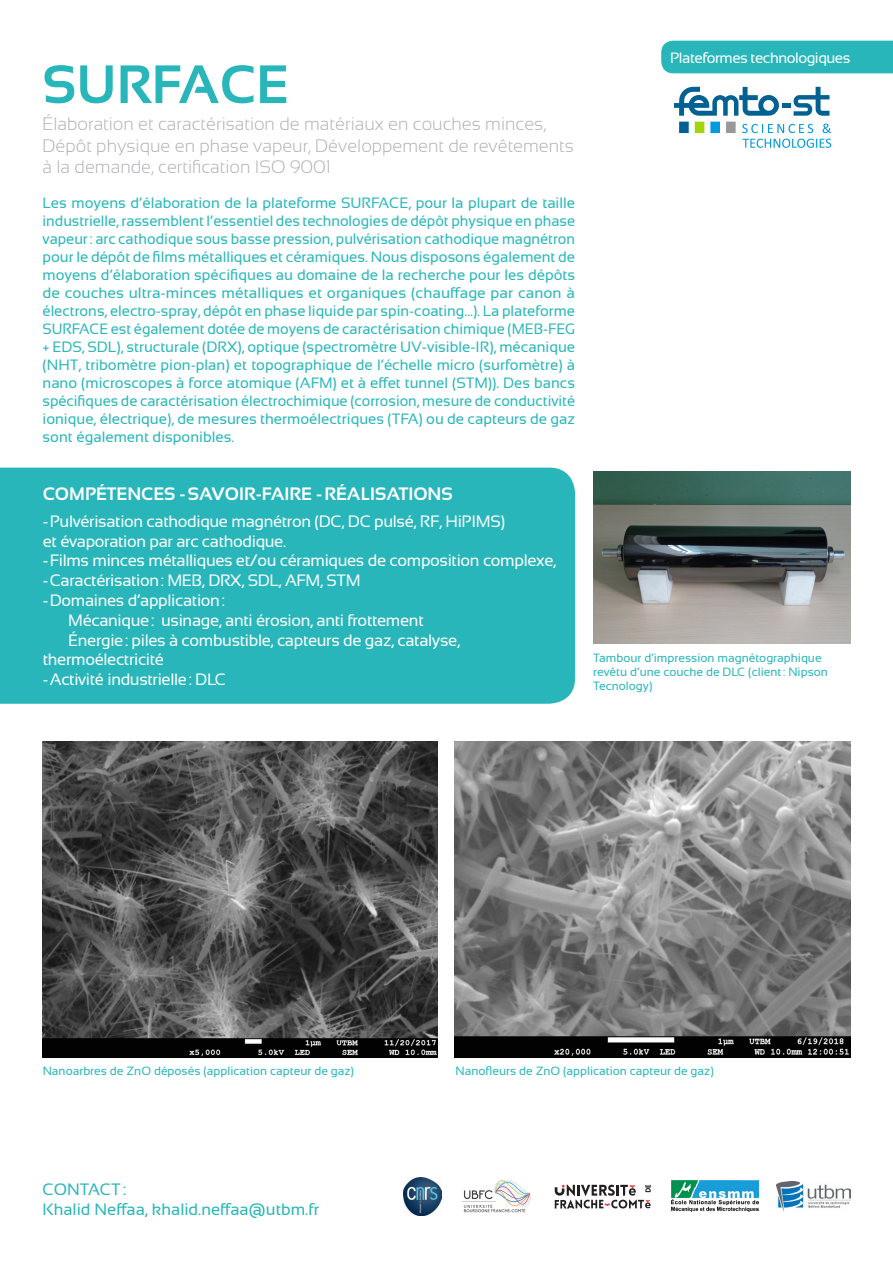
<style>
.page{position:relative;width:893px;height:1263px;background:#fff}
.page>*{position:absolute;margin:0;border:0;box-sizing:border-box;transform-origin:0 0}
.TEXTE_JUSTIFIÉ{font:700 54px "Sansation";color:#28b6ba}
.sous-titre{font:300 18px/21.6px "Sansation";color:#adafb2}
.H3-blanc{font:700 18px "Sansation";color:#fff}
.compétences-blanc{font:16.5px/19.8px "Sansation";letter-spacing:-.02em;color:#fff}
.TEXTE_JUSTIFIÉ-2{font:16.5px "Sansation";color:#28b6ba}
.TEXTE_JUSTIFIÉ-3{font:15px/18px "Sansation";color:#28b6ba;text-align:justify}
.compétences-bleu{font:15px "Sansation";letter-spacing:-.03em;color:#fff}
.note{font:12px/14.4px "Sansation";color:#28b6ba}
</style>
<div class="page">
<div style="left:679px;top:122px;width:10px;height:11px;background:#006192"></div>
<div style="left:695px;top:122px;width:9px;height:11px;background:#a2d40a"></div>
<div style="left:710px;top:122px;width:10px;height:11px;background:#009bde"></div>
<div style="left:726px;top:122px;width:10px;height:11px;background:#99989b"></div>
<svg style="left:794px;top:87px;width:35px;height:29px"></svg>
<svg style="left:674px;top:87px;width:105px;height:29px"></svg>
<div style="left:782px;top:103px;width:8px;height:5px;background:#006192"></div>
<svg style="left:742px;top:139px;width:89px;height:9px"></svg>
<svg style="left:742px;top:124px;width:71px;height:9px"></svg>
<svg style="left:823px;top:124px;width:8px;height:9px"></svg>
<div style="left:0;top:468px;width:575px;height:236px;background:#28b6ba"></div>
<img style="left:43px;top:741px;width:395px;height:316px">
<img style="left:454px;top:741px;width:396px;height:316px">
<img style="left:593px;top:472px;width:257px;height:171px">
<div style="left:661px;top:41px;width:232px;height:32px;background:#28b6ba"></div>
<img style="left:462px;top:1180px;width:69px;height:33px">
<img style="left:671px;top:1180px;width:87px;height:32px">
<img style="left:777px;top:1181px;width:73px;height:30px">
<img style="left:403px;top:1177px;width:38px;height:38px">
<svg style="left:555px;top:1184px;width:96px;height:24px"></svg>
<p class="TEXTE_JUSTIFIÉ" style="left:43px;top:54px;width:248px">SURFACE</p>
<p class="sous-titre" style="left:43px;top:113px;width:533px">Élaboration et caractérisation de matériaux en couches minces,<br>Dépôt physique en phase vapeur, Développement de revêtements à la demande, certification ISO 9001</p>
<p class="TEXTE_JUSTIFIÉ-3" style="left:43px;top:194px;width:534px">Les moyens d’élaboration de la plateforme SURFACE, pour la plupart de taille industrielle, rassemblent l’essentiel des technologies de dépôt physique en phase vapeur: arc cathodique sous basse pression, pulvérisation cathodique magnétron pour le dépôt de films métalliques et céramiques. Nous disposons également de moyens d’élaboration spécifiques au domaine de la recherche pour les dépôts de couches ultra-minces métalliques et organiques (chauffage par canon à électrons, electro-spray, dépôt en phase liquide par spin-coating…). La plateforme SURFACE est également dotée de moyens de caractérisation chimique (MEB-FEG + EDS, SDL), structurale (DRX), optique (spectromètre UV-visible-IR), mécanique (NHT, tribomètre pion-plan) et topographique de l’échelle micro (surfomètre) à nano (microscopes à force atomique (AFM) et à effet tunnel (STM)). Des bancs spécifiques de caractérisation électrochimique (corrosion, mesure de conductivité ionique, électrique), de mesures thermoélectriques (TFA) ou de capteurs de gaz sont également disponibles.</p>
<p class="H3-blanc" style="left:43px;top:484px;width:411px">COMPÉTENCES -SAVOIR-FAIRE -RÉALISATIONS</p>
<p class="compétences-blanc" style="left:43px;top:511px;width:464px">-Pulvérisation cathodique magnétron (DC, DC pulsé, RF, HiPIMS)</p>
<p class="compétences-blanc" style="left:43px;top:531px;width:245px">et évaporation par arc cathodique.</p>
<p class="compétences-blanc" style="left:43px;top:551px;width:515px">-Films minces métalliques et/ou céramiques de composition complexe,</p>
<p class="compétences-blanc" style="left:43px;top:571px;width:319px">-Caractérisation: MEB, DRX, SDL, AFM, STM</p>
<p class="compétences-blanc" style="left:43px;top:590px;width:184px">-Domaines d’application:</p>
<p class="compétences-blanc" style="left:68px;top:610px;width:357px">Mécanique: usinage, anti érosion, anti frottement</p>
<p class="compétences-blanc" style="left:43px;top:630px;width:419px;text-indent:26px">Énergie: piles à combustible, capteurs de gaz, catalyse, thermoélectricité</p>
<p class="compétences-blanc" style="left:43px;top:670px;width:185px">-Activité industrielle: DLC</p>
<p class="compétences-bleu" style="left:670px;top:49px;width:182px">Plateformes technologiques</p>
<p class="note" style="left:593px;top:650px;width:236px">Tambour d’impression magnétographique revêtu d’une couche de DLC (client: Nipson<br>Tecnology)</p>
<p class="note" style="left:43px;top:1064px;width:313px">Nanoarbres de ZnO déposés (application capteur de gaz)</p>
<p class="note" style="left:455px;top:1064px;width:260px">Nanofleurs de ZnO (application capteur de gaz)</p>
<p class="TEXTE_JUSTIFIÉ-2" style="left:43px;top:1180px;width:85px">CONTACT:</p>
<p class="TEXTE_JUSTIFIÉ-2" style="left:43px;top:1200px;width:278px">Khalid Neffaa, khalid.neffaa@utbm.fr</p>
</div>
